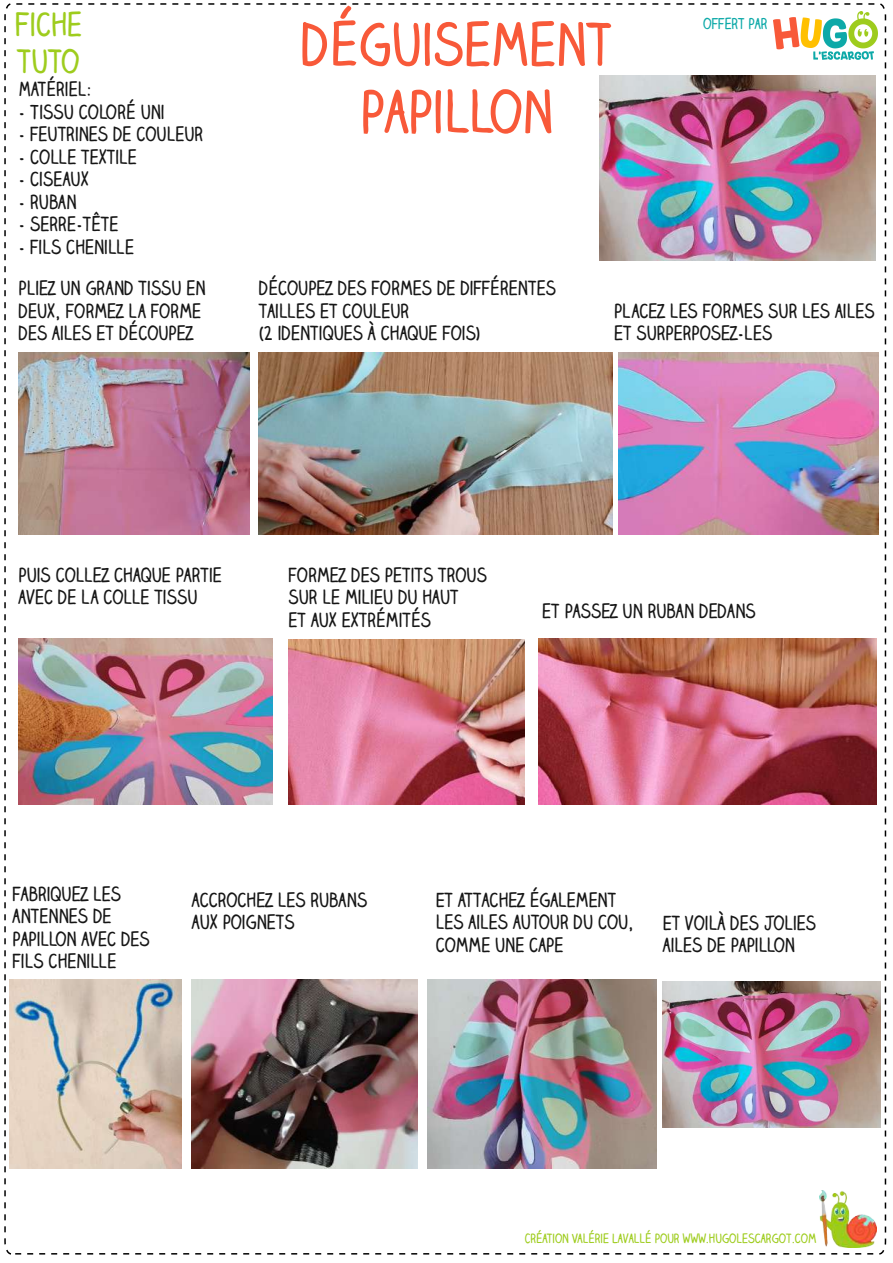
<style>
.page{position:relative;width:893px;height:1263px;background:#fff}
.page>*{position:absolute;margin:0;border:0;box-sizing:border-box;transform-origin:0 0}
.t1{font:700 56.1px/67.3px "Claire Hand";color:#f85939;text-align:center;scale:.93 1}
.t2{font:700 30.9px/37.2px "Claire Hand";color:#9ecc1d;scale:.93 1}
.t3{font:700 18.75px/22.5px "Claire Hand";color:#161616;scale:.93 1}
.t4{font:700 14.4px "Claire Hand";color:#0da9a8;scale:.93 1}
.t5{font:700 12.3px "Claire Hand";color:#9ecc1d;scale:.93 1}
</style>
<div class="page">
<img style="left:4px;top:3px;width:883px;height:1252px">
<img style="left:773px;top:12px;width:105px;height:47px">
<img style="left:819px;top:1191px;width:57px;height:56px">
<h2 class="t2" style="left:15px;top:5px;width:74px">FICHE<br>TUTO</h2>
<h1 class="t1" style="left:301px;top:10px;width:337px">DÉGUISEMENT<br>PAPILLON</h1>
<p class="t3" style="left:19px;top:78px;width:80px">MATÉRIEL:</p>
<p class="t3" style="left:19px;top:100px;width:159px">- TISSU COLORÉ UNI</p>
<p class="t3" style="left:19px;top:123px;width:200px">- FEUTRINES DE COULEUR</p>
<p class="t3" style="left:19px;top:145px;width:129px">- COLLE TEXTILE</p>
<p class="t3" style="left:19px;top:168px;width:77px">- CISEAUX</p>
<p class="t3" style="left:19px;top:190px;width:64px">- RUBAN</p>
<p class="t3" style="left:19px;top:212px;width:109px">- SERRE-TÊTE</p>
<p class="t3" style="left:19px;top:235px;width:126px">- FILS CHENILLE</p>
<p class="t4" style="left:703px;top:13px;width:71px">OFFERT PAR</p>
<p class="t3" style="left:19px;top:277px;width:203px">PLIEZ UN GRAND TISSU EN<br>DEUX, FORMEZ LA FORME<br>DES AILES ET DÉCOUPEZ</p>
<p class="t3" style="left:259px;top:277px;width:321px">DÉCOUPEZ DES FORMES DE DIFFÉRENTES<br>TAILLES ET COULEUR<br>(2 IDENTIQUES À CHAQUE FOIS)</p>
<p class="t3" style="left:614px;top:299px;width:282px">PLACEZ LES FORMES SUR LES AILES<br>ET SURPERPOSEZ-LES</p>
<p class="t3" style="left:19px;top:563px;width:220px">PUIS COLLEZ CHAQUE PARTIE<br>AVEC DE LA COLLE TISSU</p>
<p class="t3" style="left:289px;top:563px;width:215px">FORMEZ DES PETITS TROUS<br>SUR LE MILIEU DU HAUT<br>ET AUX EXTRÉMITÉS</p>
<p class="t3" style="left:542px;top:599px;width:231px">ET PASSEZ UN RUBAN DEDANS</p>
<p class="t3" style="left:13px;top:882px;width:149px">FABRIQUEZ LES<br>ANTENNES DE<br>PAPILLON AVEC DES<br>FILS CHENILLE</p>
<p class="t3" style="left:192px;top:888px;width:190px">ACCROCHEZ LES RUBANS<br>AUX POIGNETS</p>
<p class="t3" style="left:436px;top:888px;width:215px">ET ATTACHEZ ÉGALEMENT<br>LES AILES AUTOUR DU COU,<br>COMME UNE CAPE</p>
<p class="t3" style="left:663px;top:911px;width:166px">ET VOILÀ DES JOLIES<br>AILES DE PAPILLON</p>
<p class="t5" style="left:525px;top:1230px;width:315px">CRÉATION VALÉRIE LAVALLÉ POUR WWW.HUGOLESCARGOT.COM</p>
</div>
